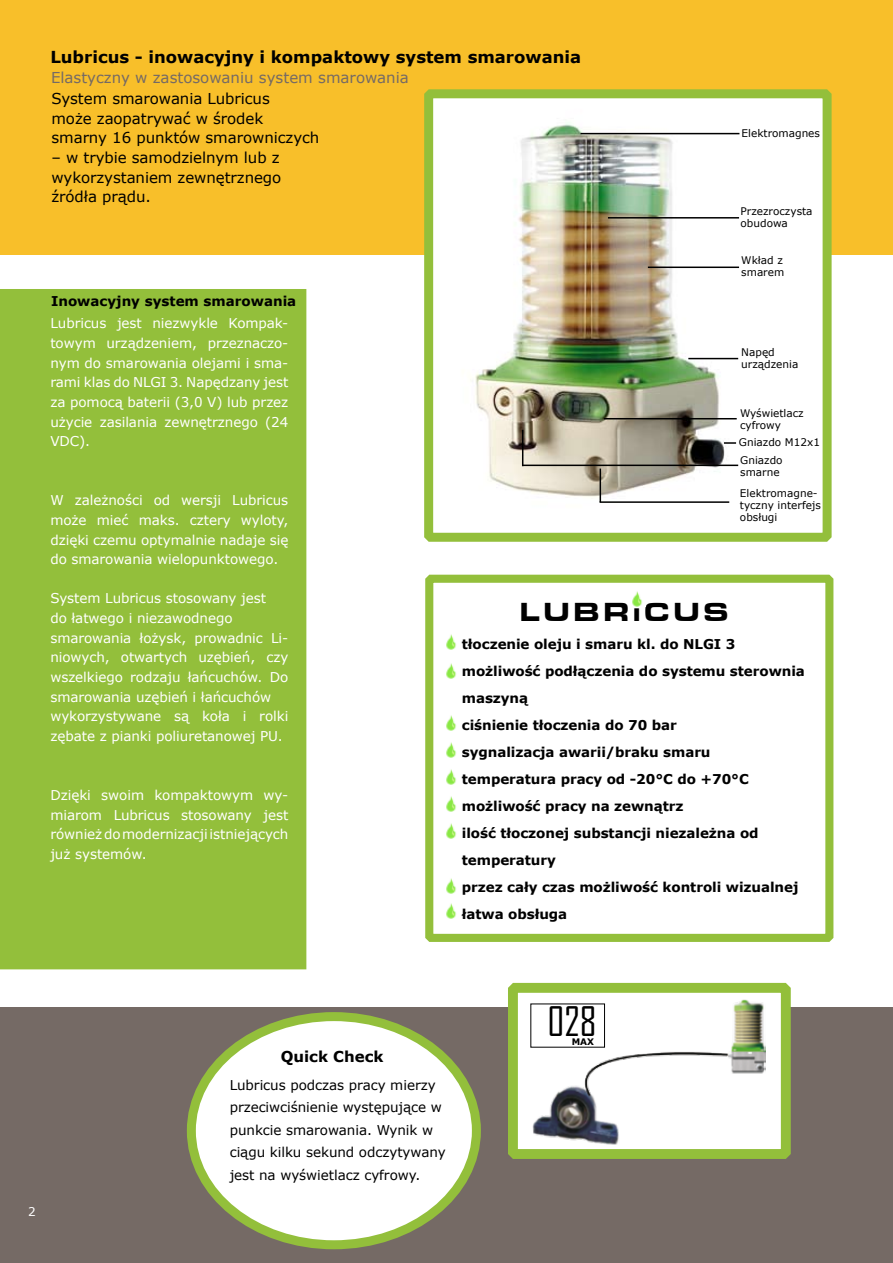
<style>
.page{position:relative;width:893px;height:1263px;background:#fff}
.page>*{position:absolute;margin:0;border:0;box-sizing:border-box;transform-origin:0 0}
.t1{font:39px "Agency FB";color:#000}
.t2{font:27px "Eurostar Black Extended";letter-spacing:.09em;color:#000}
.t3{font:700 16.5px "Verdana";color:#000}
.t4{font:15px/19.6px "Verdana";letter-spacing:-.005em;color:#000}
.t5{font:15px "Verdana";color:#756a65}
.t6{font:700 15px "Verdana";color:#000}
.t7{font:13.5px/19.6px "Verdana";letter-spacing:-.005em;color:#fff;text-align:justify}
.t8{font:700 13.5px/27px "Verdana";letter-spacing:-.005em;color:#000}
.t9{font:13.5px/22.5px "Verdana";letter-spacing:-.005em;color:#000}
.t10{font:12px "Verdana";color:#fff}
.t11{font:10.5px/12px "Verdana";color:#000}
.t12{font:700 9px "Verdana";color:#000}
</style>
<div class="page">
<div style="left:0;top:1008px;width:893px;height:255px;background:#756a65"></div>
<div style="left:0;top:0;width:893px;height:254px;background:#f8bf2a"></div>
<div style="left:0;top:289px;width:306px;height:680px;background:#93bf3b"></div>
<div style="left:513px;top:988px;width:273px;height:166px;background:#fff"></div>
<img style="left:532px;top:999px;width:233px;height:146px">
<div style="left:508px;top:983px;width:283px;height:176px;border:10px solid #93bf3b"></div>
<div style="left:191px;top:1016px;width:285px;height:229px;background:#fff;border-radius:50%"></div>
<div style="left:187px;top:1012px;width:294px;height:237px;border:9px solid #93bf3b;border-radius:50%"></div>
<div style="left:425px;top:575px;width:408px;height:367px;background:#fff;border:8px solid #93bf3b"></div>
<img style="left:632px;top:591px;width:10px;height:16px">
<img style="left:446px;top:634px;width:10px;height:16px">
<img style="left:446px;top:742px;width:10px;height:16px">
<img style="left:446px;top:796px;width:10px;height:15px">
<img style="left:446px;top:663px;width:10px;height:16px">
<img style="left:446px;top:769px;width:10px;height:16px">
<img style="left:446px;top:715px;width:10px;height:16px">
<img style="left:446px;top:823px;width:10px;height:16px">
<img style="left:446px;top:878px;width:10px;height:15px">
<img style="left:446px;top:903px;width:10px;height:16px">
<div style="left:429px;top:94px;width:398px;height:443px;background:#fff"></div>
<img style="left:475px;top:122px;width:265px;height:381px">
<div style="left:424px;top:89px;width:408px;height:453px;border:9px solid #93bf3b"></div>
<hr style="left:580px;top:133px;width:159px;height:1px;background:#000">
<hr style="left:608px;top:217px;width:131px;height:2px;background:#000">
<hr style="left:648px;top:267px;width:91px;height:1px;background:#000">
<hr style="left:688px;top:358px;width:50px;height:1px;background:#000">
<svg style="left:724px;top:442px;width:12px;height:2px"></svg>
<hr style="left:604px;top:418px;width:133px;height:1px;background:#000">
<hr style="left:600px;top:501px;width:129px;height:2px;background:#000">
<hr style="left:522px;top:465px;width:216px;height:1px;background:#000">
<hr style="left:522px;top:430px;width:1px;height:36px;background:#000">
<hr style="left:600px;top:469px;width:1px;height:33px;background:#000">
<p class="t3" style="left:50px;top:47px;width:532px">Lubricus - inowacyjny i kompaktowy system smarowania</p>
<p class="t5" style="left:51px;top:68px;width:359px">Elastyczny w zastosowaniu system smarowania</p>
<p class="t4" style="left:51px;top:88px;width:269px">System smarowania Lubricus<br>może zaopatrywać w środek smarny 16 punktów smarowniczych</p>
<p class="t4" style="left:51px;top:147px;width:231px;text-align:justify">– w trybie samodzielnym lub z wykorzystaniem zewnętrznego źródła prądu.</p>
<p class="t8" style="left:51px;top:287px;width:247px">Inowacyjny system smarowania</p>
<p class="t7" style="left:50px;top:313px;width:239px">Lubricus jest niezwykle Kompak&shy;towym urządzeniem, przeznaczo&shy;nym do smarowania olejami i sma&shy;rami klas do NLGI 3. Napędzany jest za pomocą baterii (3,0 V) lub przez użycie zasilania zewnętrznego (24<br>VDC).</p>
<p class="t7" style="left:50px;top:490px;width:239px">W zależności od wersji Lubricus może mieć maks. cztery wyloty, dzięki czemu optymalnie nadaje się do smarowania wielopunktowego.</p>
<p class="t7" style="left:50px;top:588px;width:239px;text-align:left">System Lubricus stosowany jest<br>do łatwego i niezawodnego smarowania łożysk, prowadnic Li&shy;niowych, otwartych uzębień, czy wszelkiego rodzaju łańcuchów. Do smarowania uzębień i łańcuchów wykorzystywane są koła i rolki zębate z pianki poliuretanowej PU.</p>
<p class="t7" style="left:50px;top:785px;width:239px">Dzięki swoim kompaktowym wy&shy;miarom Lubricus stosowany jest również do modernizacji istniejących już systemów.</p>
<p class="t11" style="left:742px;top:127px;width:80px">Elektromagnes</p>
<p class="t11" style="left:741px;top:205px;width:74px">Przezroczysta obudowa</p>
<p class="t11" style="left:741px;top:254px;width:44px">Wkład z smarem</p>
<p class="t11" style="left:741px;top:346px;width:59px">Napęd urządzenia</p>
<p class="t11" style="left:740px;top:407px;width:65px">Wyświetlacz cyfrowy</p>
<p class="t11" style="left:740px;top:454px;width:44px">Gniazdo smarne</p>
<p class="t11" style="left:739px;top:436px;width:83px">Gniazdo M12x1</p>
<p class="t11" style="left:740px;top:487px;width:83px">Elektromagne&shy;tyczny interfejs obsługi</p>
<h2 class="t2" style="left:519px;top:595px;width:211px">LUBRiCUS</h2>
<p class="t8" style="left:462px;top:630px;width:345px">tłoczenie oleju i smaru kl. do NLGI 3 możliwość podłączenia do systemu sterownia maszyną<br>ciśnienie tłoczenia do 70 bar<br>sygnalizacja awarii/braku smaru temperatura pracy od -20°C do +70°C możliwość pracy na zewnątrz<br>ilość tłoczonej substancji niezależna od temperatury<br>przez cały czas możliwość kontroli wizualnej łatwa obsługa</p>
<p class="t10" style="left:28px;top:1204px;width:9px">2</p>
<p class="t6" style="left:281px;top:1047px;width:104px">Quick Check</p>
<p class="t9" style="left:230px;top:1073px;width:217px">Lubricus podczas pracy mierzy przeciwciśnienie występujące w punkcie smarowania. Wynik w ciągu kilku sekund odczytywany jest na wyświetlacz cyfrowy.</p>
<h1 class="t1" style="left:548px;top:998px;width:50px">028</h1>
<p class="t12" style="left:572px;top:1036px;width:24px">MAX</p>
</div>
